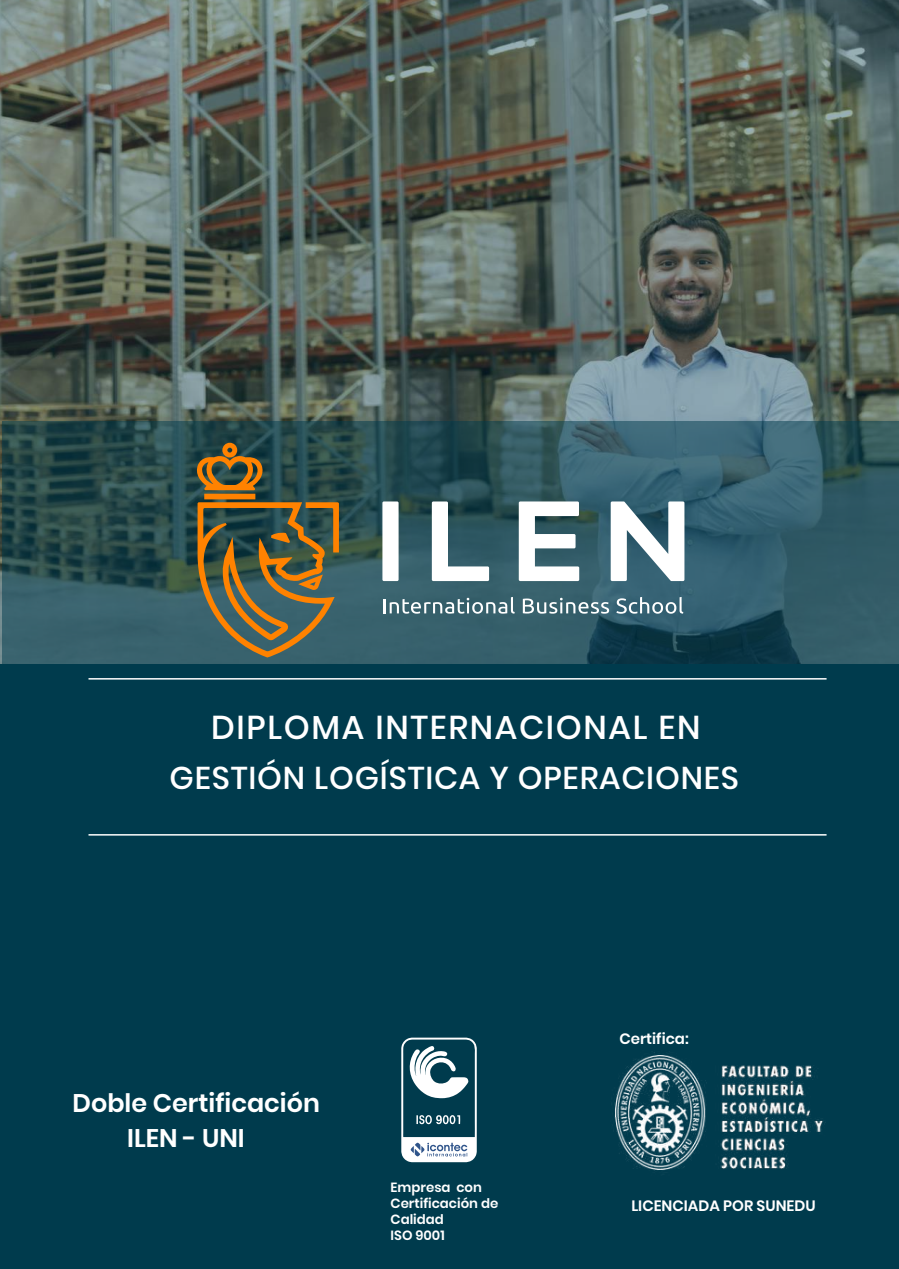
<style>
.page{position:relative;width:899px;height:1269px;background:#003b4d}
.page>*{position:absolute;margin:0;border:0;box-sizing:border-box;transform-origin:0 0}
.t1{font:500 33px "Poppins";letter-spacing:.05em;color:#fff}
.t2{font:500 31.5px "Poppins";letter-spacing:.025em;color:#fff}
.t3{font:600 25.5px "Poppins";color:#fff}
.t4{font:600 15px "Poppins";color:#fff}
.t5{font:600 13.35px/16px "Poppins";color:#fff}
</style>
<div class="page">
<img style="left:0;top:0;width:899px;height:663px">
<svg style="left:2px;top:421px;width:897px;height:243px"></svg>
<div style="left:382px;top:501px;width:17px;height:80px;background:#fff"></div>
<svg style="left:432px;top:501px;width:57px;height:80px"></svg>
<svg style="left:519px;top:501px;width:60px;height:80px"></svg>
<svg style="left:611px;top:501px;width:73px;height:80px"></svg>
<svg style="left:384px;top:597px;width:131px;height:17px"></svg>
<svg style="left:523px;top:598px;width:86px;height:16px"></svg>
<svg style="left:616px;top:597px;width:67px;height:17px"></svg>
<svg style="left:198px;top:502px;width:141px;height:155px"></svg>
<div style="left:204px;top:494px;width:51px;height:5px;background:#ff8200"></div>
<svg style="left:196px;top:443px;width:67px;height:47px"></svg>
<hr style="left:88px;top:678px;width:738px;height:2px;background:#fff">
<hr style="left:88px;top:834px;width:738px;height:2px;background:#fff">
<svg style="left:401px;top:1038px;width:76px;height:124px"></svg>
<img style="left:614px;top:1052px;width:212px;height:119px">
<h1 class="t1" style="left:211px;top:709px;width:491px">DIPLOMA INTERNACIONAL EN</h1>
<h2 class="t2" style="left:170px;top:760px;width:571px">GESTIÓN LOGÍSTICA Y OPERACIONES</h2>
<h3 class="t3" style="left:73px;top:1088px;width:249px">Doble Certificación</h3>
<h3 class="t3" style="left:127px;top:1123px;width:119px">ILEN - UNI</h3>
<p class="t5" style="left:391px;top:1179px;width:109px">Empresa con<br>Certificación de<br>Calidad<br>ISO 9001</p>
<p class="t4" style="left:619px;top:1030px;width:71px">Certifica:</p>
<p class="t4" style="left:631px;top:1196px;width:186px">LICENCIADA POR SUNEDU</p>
</div>
